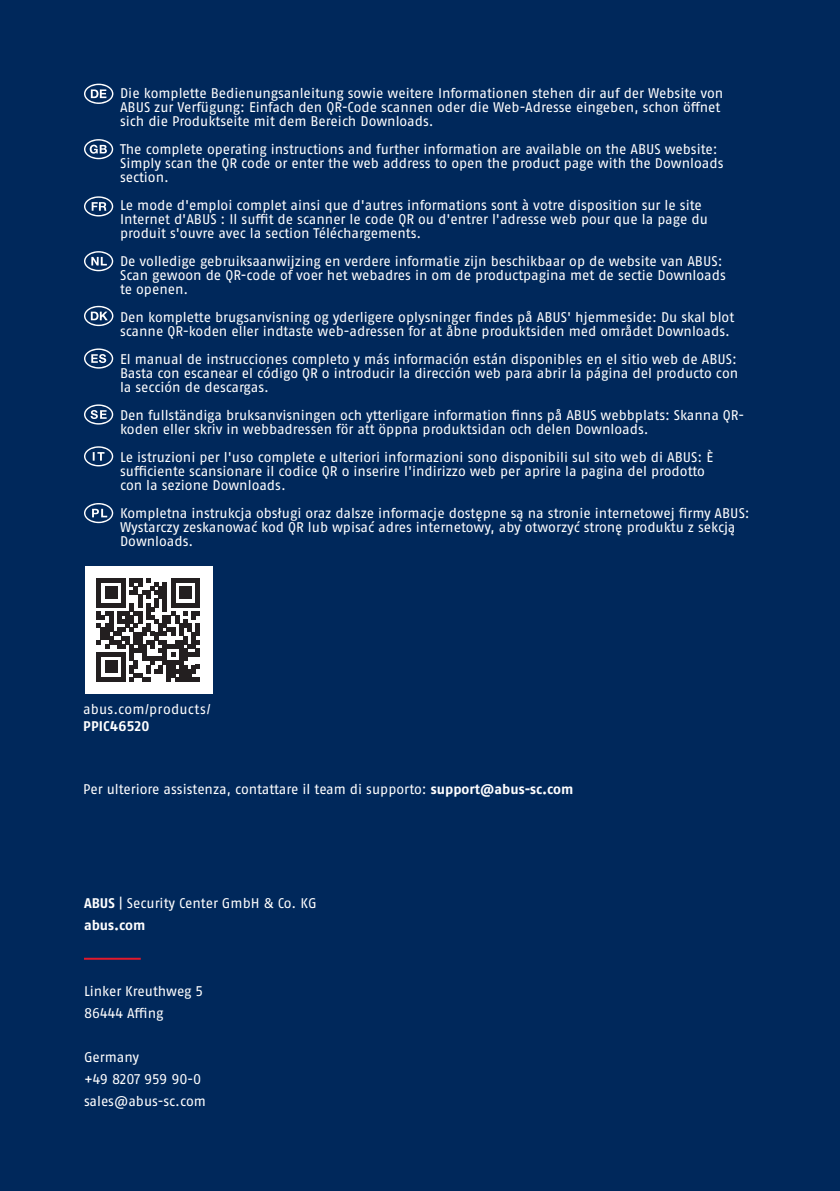
<style>
.page{position:relative;width:840px;height:1191px;background:#fff}
.page>*{position:absolute;margin:0;border:0;box-sizing:border-box;transform-origin:0 0}
.t1{font:14px/14px "ABUS Fago Pro";letter-spacing:-.005em;color:#fff}
.t2{font:14px "ABUS Fago Pro";letter-spacing:.015em;color:#fff}
.t3{font:700 14px "ABUS Fago Pro";letter-spacing:.01em;color:#fff}
.s1{font-weight:700}
</style>
<div class="page">
<div style="left:0;top:0;width:839px;height:1191px;background:#00285b"></div>
<hr style="left:84px;top:957px;width:57px;height:2px;background:#e2192b">
<div style="left:85px;top:566px;width:127px;height:128px;background:#fff"></div>
<svg style="left:97px;top:578px;width:103px;height:103px"></svg>
<svg style="left:84px;top:306px;width:29px;height:20px"></svg>
<svg style="left:84px;top:348px;width:29px;height:20px"></svg>
<svg style="left:84px;top:404px;width:29px;height:20px"></svg>
<svg style="left:84px;top:446px;width:29px;height:20px"></svg>
<svg style="left:84px;top:503px;width:29px;height:20px"></svg>
<svg style="left:84px;top:84px;width:29px;height:20px"></svg>
<svg style="left:84px;top:139px;width:29px;height:20px"></svg>
<svg style="left:84px;top:196px;width:29px;height:20px"></svg>
<svg style="left:84px;top:251px;width:29px;height:20px"></svg>
<p class="t1" style="left:120px;top:86px;width:604px">Die komplette Bedienungsanleitung sowie weitere Informationen stehen dir auf der Website von<br>ABUS zur Verfügung: Einfach den QR-Code scannen oder die Web-Adresse eingeben, schon öffnet sich die Produktseite mit dem Bereich Downloads.</p>
<p class="t1" style="left:120px;top:142px;width:604px">The complete operating instructions and further information are available on the ABUS website:<br>Simply scan the QR code or enter the web address to open the product page with the Downloads section.</p>
<p class="t1" style="left:120px;top:198px;width:589px">Le mode d'emploi complet ainsi que d'autres informations sont à votre disposition sur le site<br>Internet d'ABUS : Il suffit de scanner le code QR ou d'entrer l'adresse web pour que la page du produit s'ouvre avec la section Téléchargements.</p>
<p class="t1" style="left:120px;top:254px;width:607px">De volledige gebruiksaanwijzing en verdere informatie zijn beschikbaar op de website van ABUS:<br>Scan gewoon de QR-code of voer het webadres in om de productpagina met de sectie Downloads te openen.</p>
<p class="t1" style="left:120px;top:310px;width:615px">Den komplette brugsanvisning og yderligere oplysninger findes på ABUS' hjemmeside: Du skal blot scanne QR-koden eller indtaste web-adressen for at åbne produktsiden med området Downloads.</p>
<p class="t1" style="left:120px;top:352px;width:619px;text-align:justify">El manual de instrucciones completo y más información están disponibles en el sitio web de ABUS:<br>Basta con escanear el código QR o introducir la dirección web para abrir la página del producto con la sección de descargas.</p>
<p class="t1" style="left:120px;top:408px;width:625px">Den fullständiga bruksanvisningen och ytterligare information finns på ABUS webbplats: Skanna QR&shy;koden eller skriv in webbadressen för att öppna produktsidan och delen Downloads.</p>
<p class="t1" style="left:120px;top:450px;width:594px">Le istruzioni per l'uso complete e ulteriori informazioni sono disponibili sul sito web di ABUS: È sufficiente scansionare il codice QR o inserire l'indirizzo web per aprire la pagina del prodotto con la sezione Downloads.</p>
<p class="t1" style="left:120px;top:506px;width:631px">Kompletna instrukcja obsługi oraz dalsze informacje dostępne są na stronie internetowej firmy ABUS:<br>Wystarczy zeskanować kod QR lub wpisać adres internetowy, aby otworzyć stronę produktu z sekcją<br>Downloads.</p>
<p class="t2" style="left:83px;top:700px;width:129px">abus.com/products/</p>
<p class="t3" style="left:83px;top:717px;width:68px">PPIC46520</p>
<p class="t1" style="left:83px;top:782px;width:491px">Per ulteriore assistenza, contattare il team di supporto: <span class="s1">support@abus-sc.com</span></p>
<p class="t1" style="left:84px;top:892px;width:234px;line-height:22px"><span class="s1">ABUS</span> | Security Center GmbH &amp; Co. KG <span class="s1">abus.com</span></p>
<p class="t1" style="left:84px;top:980px;width:120px;line-height:22px">Linker Kreuthweg 5<br>86444 Affing</p>
<p class="t1" style="left:84px;top:1046px;width:123px;line-height:22px">Germany<br>+49 8207 959 90-0 sales@abus-sc.com</p>
</div>
